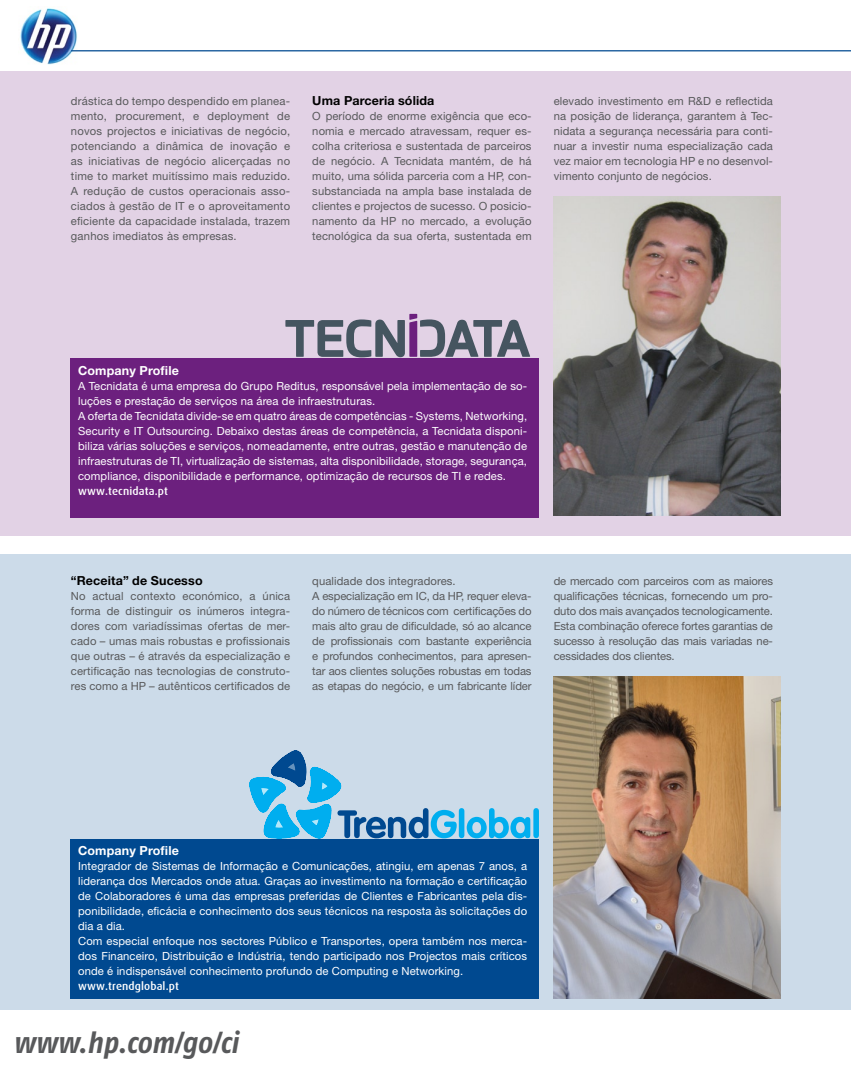
<style>
.page{position:relative;width:851px;height:1081px;background:#fff}
.page>*{position:absolute;margin:0;border:0;box-sizing:border-box;transform-origin:0 0}
.t1{font:italic 700 30px "Fago Co";color:#58595b}
.t2{font:700 12.5px "Helvetica Neue";letter-spacing:.01em;color:#000}
.t3{font:700 12.5px "Helvetica Neue";letter-spacing:.01em;color:#fff}
.t4{font:11.25px/15px "Helvetica Neue";letter-spacing:-.01em;color:#58595b;text-align:justify}
.t5{font:11.25px/15px "Helvetica Neue";letter-spacing:.01em;color:#fff}
.t6{font:500 11.25px "Dax";letter-spacing:.01em;color:#fff}
</style>
<div class="page">
<div style="left:0;top:71px;width:850px;height:464px;background:#e2d2e5"></div>
<img style="left:553px;top:196px;width:227px;height:319px">
<div style="left:71px;top:358px;width:468px;height:159px;background:#6c207e"></div>
<svg style="left:285px;top:314px;width:245px;height:44px"></svg>
<div style="left:0;top:555px;width:850px;height:455px;background:#ccdbe9"></div>
<div style="left:71px;top:840px;width:468px;height:159px;background:#004990"></div>
<svg style="left:249px;top:750px;width:290px;height:88px"></svg>
<img style="left:553px;top:677px;width:227px;height:321px">
<img style="left:20px;top:8px;width:58px;height:57px">
<hr style="left:71px;top:50px;width:779px;height:1px;background:#004990">
<p class="t4" style="left:71px;top:93px;width:221px">drástica do tempo despendido em planea&shy;mento, procurement, e deployment de novos projectos e iniciativas de negócio, potenciando a dinâmica de inovação e as iniciativas de negócio alicerçadas no time to market muitíssimo mais reduzido.<br>A redução de custos operacionais asso&shy;ciados à gestão de IT e o aproveitamento eficiente da capacidade instalada, trazem ganhos imediatos às empresas.</p>
<p class="t2" style="left:312px;top:93px;width:123px">Uma Parceria sólida</p>
<p class="t4" style="left:312px;top:108px;width:221px">O período de enorme exigência que eco&shy;nomia e mercado atravessam, requer es&shy;colha criteriosa e sustentada de parceiros de negócio. A Tecnidata mantém, de há muito, uma sólida parceria com a HP, con&shy;substanciada na ampla base instalada de clientes e projectos de sucesso. O posicio&shy;namento da HP no mercado, a evolução tecnológica da sua oferta, sustentada em</p>
<p class="t4" style="left:553px;top:93px;width:221px">elevado investimento em R&amp;D e reflectida na posição de liderança, garantem à Tec&shy;nidata a segurança necessária para conti&shy;nuar a investir numa especialização cada vez maior em tecnologia HP e no desenvol&shy;vimento conjunto de negócios.</p>
<p class="t3" style="left:78px;top:363px;width:102px">Company Profile</p>
<p class="t5" style="left:78px;top:378px;width:450px">A Tecnidata é uma empresa do Grupo Reditus, responsável pela implementação de so&shy;luções e prestação de serviços na área de infraestruturas.<br>A oferta de Tecnidata divide-se em quatro áreas de competências - Systems, Networking, Security e IT Outsourcing. Debaixo destas áreas de competência, a Tecnidata disponi&shy;biliza várias soluções e serviços, nomeadamente, entre outras, gestão e manutenção de infraestruturas de TI, virtualização de sistemas, alta disponibilidade, storage, segurança, compliance, disponibilidade e performance, optimização de recursos de TI e redes.</p>
<p class="t6" style="left:78px;top:484px;width:91px">www.tecnidata.pt</p>
<p class="t2" style="left:71px;top:573px;width:133px">“Receita” de Sucesso</p>
<p class="t4" style="left:71px;top:588px;width:221px">No actual contexto económico, a única forma de distinguir os inúmeros integra&shy;dores com variadíssimas ofertas de mer&shy;cado – umas mais robustas e profissionais que outras – é através da especialização e certificação nas tecnologias de construto&shy;res como a HP – autênticos certificados de</p>
<p class="t4" style="left:312px;top:573px;width:221px;text-align:left">qualidade dos integradores.<br>A especialização em IC, da HP, requer eleva&shy;do número de técnicos com certificações do mais alto grau de dificuldade, só ao alcance de profissionais com bastante experiência e profundos conhecimentos, para apresen&shy;tar aos clientes soluções robustas em todas as etapas do negócio, e um fabricante líder</p>
<p class="t4" style="left:553px;top:573px;width:221px">de mercado com parceiros com as maiores qualificações técnicas, fornecendo um pro&shy;duto dos mais avançados tecnologicamente.<br>Esta combinação oferece fortes garantias de sucesso à resolução das mais variadas ne&shy;cessidades dos clientes.</p>
<p class="t3" style="left:78px;top:843px;width:102px">Company Profile</p>
<p class="t5" style="left:78px;top:858px;width:450px">Integrador de Sistemas de Informação e Comunicações, atingiu, em apenas 7 anos, a liderança dos Mercados onde atua. Graças ao investimento na formação e certificação de Colaboradores é uma das empresas preferidas de Clientes e Fabricantes pela dis&shy;ponibilidade, eficácia e conhecimento dos seus técnicos na resposta às solicitações do dia a dia.<br>Com especial enfoque nos sectores Público e Transportes, opera também nos merca&shy;dos Financeiro, Distribuição e Indústria, tendo participado nos Projectos mais críticos onde é indispensável conhecimento profundo de Computing e Networking.</p>
<p class="t6" style="left:78px;top:979px;width:102px">www.trendglobal.pt</p>
<h1 class="t1" style="left:13px;top:1025px;width:227px">www.hp.com/go/ci</h1>
</div>
